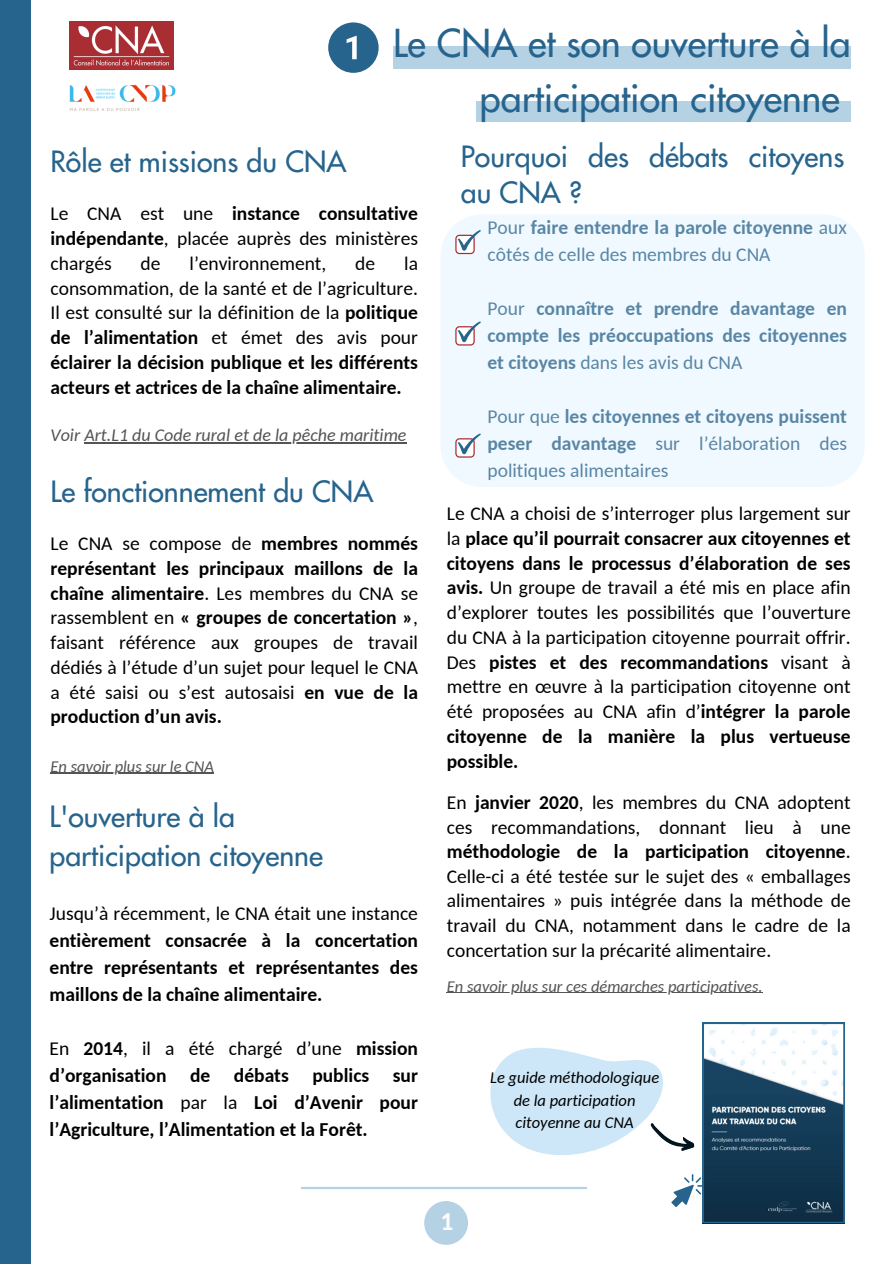
<style>
.page{position:relative;width:894px;height:1264px;background:#fff}
.page>*{position:absolute;margin:0;border:0;box-sizing:border-box;transform-origin:0 0}
.t1{font:37.5px/55.2px "Futura";color:#27648d;text-align:right}
.t2{font:28.5px/36px "Futura";color:#27648d}
.t3{font:700 25.5px "Carlito";color:#fdfdfd}
.t4{font:19.5px/24.8px "Carlito";color:#000;text-align:justify}
.t5{font:700 19.5px/24.8px "Carlito";color:#000;text-align:justify}
.t6{font:19.5px/27px "Carlito";color:#5986a4}
.t7{font:700 19.5px/27px "Carlito";color:#5986a4;text-align:justify}
.t8{font:italic 18px "Carlito";color:#545454}
.t9{font:italic 16.5px "Carlito";color:#545454}
.t10{font:italic 16.5px/22.5px "Carlito";color:#000;text-align:center}
.s1{font-weight:700}
.s2{font-weight:400}
</style>
<div class="page">
<hr style="left:301px;top:1186px;width:285px;height:3px;background:#b5d1e4">
<div style="left:393px;top:46px;width:457px;height:23px;background:#b5d1e4"></div>
<div style="left:476px;top:101px;width:374px;height:20px;background:#b5d1e4"></div>
<svg style="left:328px;top:22px;width:50px;height:51px"></svg>
<div style="left:424px;top:1200px;width:44px;height:44px;background:#b5d1e4;border-radius:50%"></div>
<div style="left:0;top:0;width:31px;height:1263px;background:#27648d"></div>
<svg style="left:440px;top:1047px;width:206px;height:168px"></svg>
<hr style="left:84px;top:442px;width:323px;height:1px;background:#545454">
<hr style="left:50px;top:772px;width:164px;height:2px;background:#545454">
<svg style="left:446px;top:992px;width:21px;height:1px"></svg>
<hr style="left:467px;top:992px;width:295px;height:1px;background:#545454">
<div style="left:441px;top:215px;width:423px;height:272px;background:#f0f9ff"></div>
<svg style="left:455px;top:230px;width:25px;height:24px"></svg>
<svg style="left:455px;top:321px;width:25px;height:24px"></svg>
<svg style="left:455px;top:433px;width:25px;height:24px"></svg>
<svg style="left:646px;top:1022px;width:198px;height:200px"></svg>
<img style="left:70px;top:22px;width:103px;height:47px">
<img style="left:69px;top:85px;width:107px;height:26px">
<h1 class="t1" style="left:393px;top:16px;width:459px">Le CNA et son ouverture à la participation citoyenne</h1>
<h2 class="t2" style="left:50px;top:144px;width:297px">Rôle et missions du CNA</h2>
<p class="t4" style="left:50px;top:203px;width:369px">Le CNA est une <span class="s1">instance consultative indépendante</span>, placée auprès des ministères chargés</p>
<p class="t4" style="left:141px;top:253px;width:21px">de</p>
<p class="t4" style="left:189px;top:253px;width:138px">l’environnement,</p>
<p class="t4" style="left:355px;top:253px;width:21px">de</p>
<p class="t5" style="left:50px;top:253px;width:369px;text-indent:353px"><span class="s2">la consommation, de la santé et de l’agriculture.<br>Il est consulté sur la définition de la</span> politique de l’alimentation <span class="s2">et émet des avis pour </span>éclairer la décision publique et les différents acteurs et actrices de la chaîne alimentaire.</p>
<p class="t8" style="left:50px;top:427px;width:357px">Voir Art.L1 du Code rural et de la pêche maritime</p>
<h2 class="t2" style="left:50px;top:473px;width:324px">Le fonctionnement du CNA</h2>
<p class="t4" style="left:50px;top:532px;width:369px">Le CNA se compose de <span class="s1">membres nommés représentant les principaux maillons de la chaîne alimentaire</span>. Les membres du CNA se rassemblent en <span class="s1">« groupes de concertation »</span>, faisant référence aux groupes de travail dédiés à l’étude d’un sujet pour lequel le CNA a été saisi ou s’est autosaisi <span class="s1">en vue de la production d’un avis.</span></p>
<p class="t9" style="left:50px;top:759px;width:165px">En savoir plus sur le CNA</p>
<h2 class="t2" style="left:50px;top:797px;width:275px;line-height:39.3px">L'ouverture à la participation citoyenne</h2>
<p class="t4" style="left:50px;top:903px;width:370px">Jusqu’à récemment, le CNA était une instance</p>
<p class="t5" style="left:50px;top:929px;width:370px;line-height:27px">entièrement consacrée à la concertation entre représentants et représentantes des maillons de la chaîne alimentaire.</p>
<p class="t5" style="left:50px;top:1037px;width:370px;line-height:27px"><span class="s2">En</span> 2014<span class="s2">, il a été chargé d’une</span> mission d’organisation de débats publics sur l’alimentation <span class="s2">par la</span> Loi d’Avenir pour l’Agriculture, l’Alimentation et la Forêt.</p>
<h2 class="t2" style="left:460px;top:139px;width:385px">Pourquoi des débats citoyens au CNA ?</h2>
<p class="t6" style="left:487px;top:215px;width:361px">Pour <span class="s1">faire entendre la parole citoyenne</span> aux côtés de celle des membres du CNA</p>
<p class="t7" style="left:487px;top:296px;width:361px"><span class="s2">Pour</span> connaître et prendre davantage en compte les préoccupations des citoyennes et citoyens <span class="s2">dans les avis du CNA</span></p>
<p class="t6" style="left:487px;top:404px;width:361px;text-align:justify">Pour que <span class="s1">les citoyennes et citoyens puissent peser davantage</span> sur l’élaboration des politiques alimentaires</p>
<p class="t4" style="left:446px;top:503px;width:405px">Le CNA a choisi de s’interroger plus largement sur la <span class="s1">place qu’il pourrait consacrer aux citoyennes et citoyens dans le processus d’élaboration de ses avis.</span> Un groupe de travail a été mis en place afin d’explorer toutes les possibilités que l’ouverture du CNA à la participation citoyenne pourrait offrir.<br>Des <span class="s1">pistes et des recommandations</span> visant à mettre en œuvre à la participation citoyenne ont été proposées au CNA afin d’<span class="s1">intégrer la parole citoyenne de la manière la plus vertueuse possible.</span></p>
<p class="t4" style="left:446px;top:792px;width:405px">En <span class="s1">janvier 2020</span>, les membres du CNA adoptent ces recommandations, donnant lieu à une <span class="s1">méthodologie de la participation citoyenne</span>.<br>Celle-ci a été testée sur le sujet des « emballages alimentaires » puis intégrée dans la méthode de travail du CNA, notamment dans le cadre de la concertation sur la précarité alimentaire.</p>
<p class="t9" style="left:446px;top:979px;width:317px">En savoir plus sur ces démarches participatives.</p>
<p class="t10" style="left:490px;top:1067px;width:170px">Le guide méthodologique de la participation citoyenne au CNA</p>
<h3 class="t3" style="left:440px;top:1210px;width:14px">1</h3>
</div>
